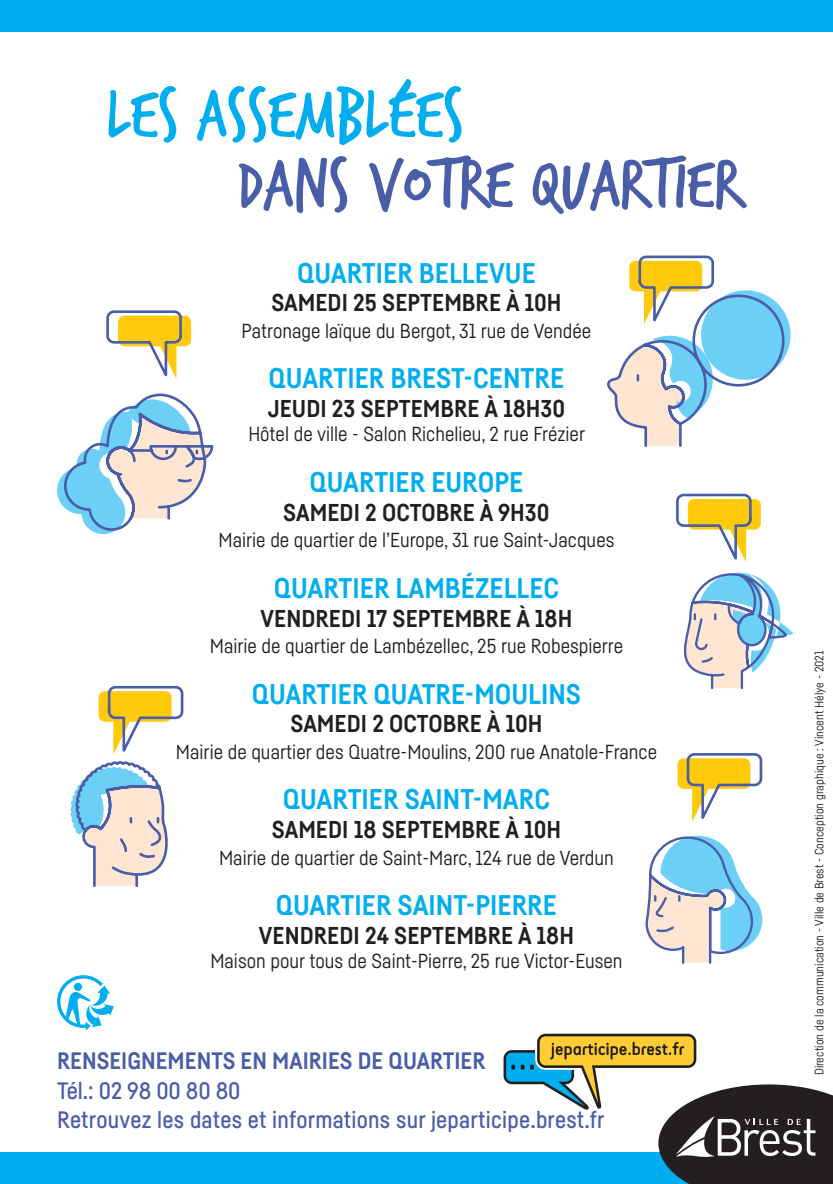
<style>
.page{position:relative;width:833px;height:1184px;background:#fff}
.page>*{position:absolute;margin:0;border:0;box-sizing:border-box;transform-origin:0 0}
.t1{font:74.6px "Trash Hand";color:#4a5da9}
.t2{font:74.6px "Trash Hand";color:#00aeef}
.t3{font:700 28px "Fabrikat";color:#00aeef}
.t4{font:700 24px "Fabrikat";color:#231f20}
.t5{font:500 23.4px/29.6px "Fabrikat";letter-spacing:.01em;color:#4a5da9}
.t6{font:700 23.4px "Fabrikat";color:#4a5da9}
.t7{font:20px "Fabrikat";color:#231f20}
.t8{font:12px "Fabrikat";color:#231f20}
</style>
<div class="page">
<div style="left:0;top:0;width:832px;height:32px;background:#00aeef"></div>
<div style="left:0;top:1152px;width:832px;height:32px;background:#00aeef"></div>
<svg style="left:57px;top:975px;width:57px;height:55px"></svg>
<svg style="left:645px;top:835px;width:117px;height:129px"></svg>
<svg style="left:57px;top:393px;width:157px;height:141px"></svg>
<svg style="left:106px;top:310px;width:85px;height:69px"></svg>
<svg style="left:677px;top:753px;width:86px;height:69px"></svg>
<svg style="left:607px;top:255px;width:178px;height:193px"></svg>
<svg style="left:70px;top:685px;width:114px;height:202px"></svg>
<svg style="left:676px;top:493px;width:117px;height:197px"></svg>
<svg style="left:503px;top:1033px;width:330px;height:151px"></svg>
<h1 class="t2" style="left:107px;top:78px;width:358px">LES ASSEMBLÉES</h1>
<h1 class="t1" style="left:237px;top:148px;width:504px">DANS VOTRE QUARTIER</h1>
<h2 class="t3" style="left:297px;top:255px;width:240px">QUARTIER BELLEVUE</h2>
<p class="t4" style="left:271px;top:288px;width:292px">SAMEDI 25 SEPTEMBRE À 10H</p>
<p class="t7" style="left:241px;top:319px;width:351px">Patronage laïque du Bergot, 31 rue de Vendée</p>
<h2 class="t3" style="left:268px;top:361px;width:297px">QUARTIER BREST-CENTRE</h2>
<p class="t4" style="left:268px;top:394px;width:299px">JEUDI 23 SEPTEMBRE À 18H30</p>
<p class="t7" style="left:248px;top:422px;width:338px">Hôtel de ville - Salon Richelieu, 2 rue Frézier</p>
<h2 class="t3" style="left:309px;top:465px;width:215px">QUARTIER EUROPE</h2>
<p class="t4" style="left:283px;top:497px;width:268px">SAMEDI 2 OCTOBRE À 9H30</p>
<p class="t7" style="left:218px;top:528px;width:397px">Mairie de quartier de l’Europe, 31 rue Saint-Jacques</p>
<h2 class="t3" style="left:274px;top:570px;width:284px">QUARTIER LAMBÉZELLEC</h2>
<p class="t4" style="left:260px;top:603px;width:313px">VENDREDI 17 SEPTEMBRE À 18H</p>
<p class="t7" style="left:210px;top:634px;width:415px">Mairie de quartier de Lambézellec, 25 rue Robespierre</p>
<h2 class="t3" style="left:252px;top:676px;width:331px">QUARTIER QUATRE-MOULINS</h2>
<p class="t4" style="left:290px;top:709px;width:253px">SAMEDI 2 OCTOBRE À 10H</p>
<p class="t7" style="left:176px;top:739px;width:482px">Mairie de quartier des Quatre-Moulins, 200 rue Anatole-France</p>
<h2 class="t3" style="left:283px;top:782px;width:251px">QUARTIER SAINT-MARC</h2>
<p class="t4" style="left:272px;top:815px;width:291px">SAMEDI 18 SEPTEMBRE À 10H</p>
<p class="t7" style="left:219px;top:845px;width:396px">Mairie de quartier de Saint-Marc, 124 rue de Verdun</p>
<h2 class="t3" style="left:276px;top:888px;width:283px">QUARTIER SAINT-PIERRE</h2>
<p class="t4" style="left:259px;top:921px;width:316px">VENDREDI 24 SEPTEMBRE À 18H</p>
<p class="t7" style="left:210px;top:949px;width:413px">Maison pour tous de Saint-Pierre, 25 rue Victor-Eusen</p>
<p class="t6" style="left:57px;top:1046px;width:428px">RENSEIGNEMENTS EN MAIRIES DE QUARTIER</p>
<p class="t5" style="left:57px;top:1075px;width:549px">Tél.: 02 98 00 80 80<br>Retrouvez les dates et informations sur jeparticipe.brest.fr</p>
<p class="t8" style="left:811px;top:1075px;width:426px;rotate:-90deg">Direction de la communication - Ville de Brest - Conception graphique : Vincent Hélye - 2021</p>
</div>
